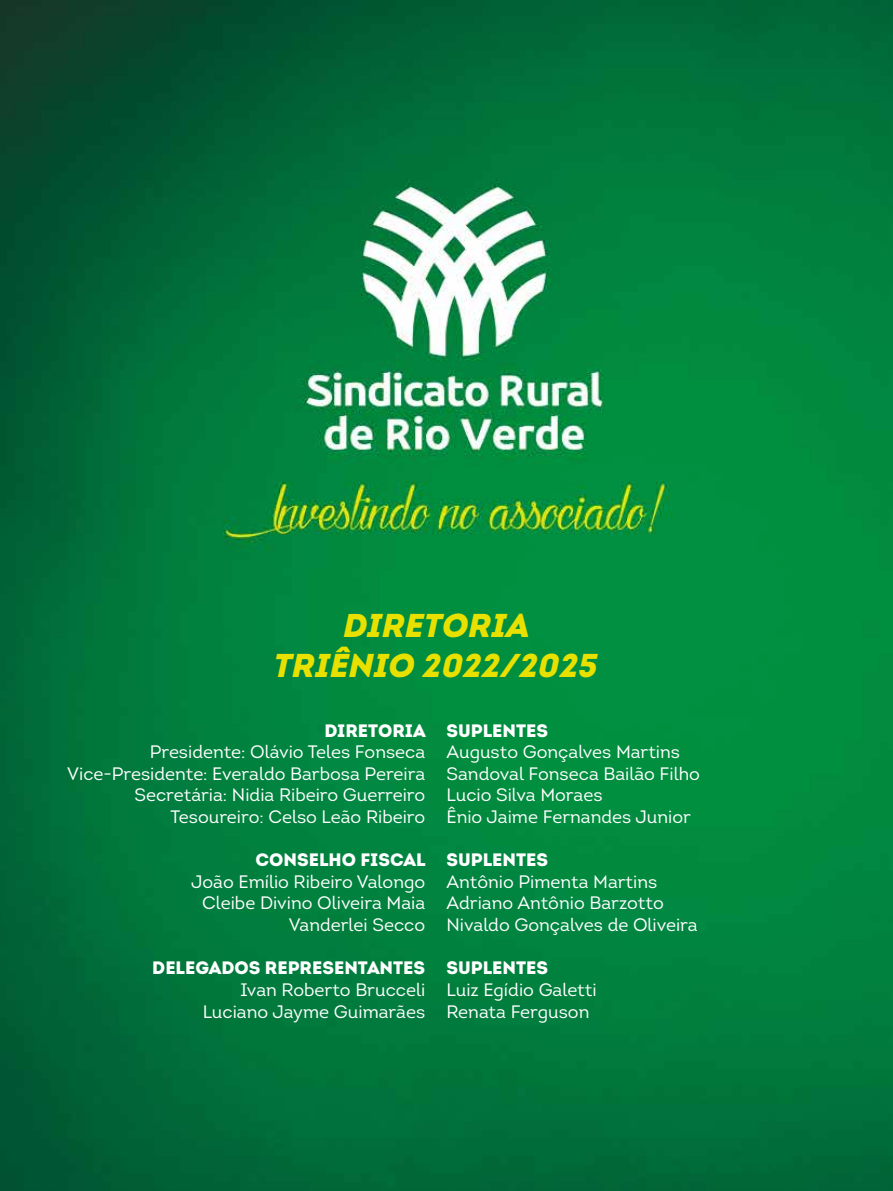
<style>
.page{position:relative;width:893px;height:1191px;background:#fff}
.page>*{position:absolute;margin:0;border:0;box-sizing:border-box;transform-origin:0 0}
.t1{font:italic 900 33px/39.6px "Intro";color:#e8e100;text-align:center}
.t2{font:18px/21.6px "Intro";color:#fff;text-align:right}
.t3{font:18px "Intro Black Alt";color:#fff}
</style>
<div class="page">
<img style="left:0;top:0;width:893px;height:1191px">
<h1 class="t1" style="left:274px;top:605px;width:325px">DIRETORIA<br>TRIÊNIO 2022/2025</h1>
<p class="t3" style="left:324px;top:718px;width:103px">DIRETORIA</p>
<p class="t2" style="left:67px;top:741px;width:359px">Presidente: Olávio Teles Fonseca Vice-Presidente: Everaldo Barbosa Pereira Secretária: Nidia Ribeiro Guerreiro Tesoureiro: Celso Leão Ribeiro</p>
<p class="t3" style="left:255px;top:848px;width:172px">CONSELHO FISCAL</p>
<p class="t2" style="left:191px;top:871px;width:236px">João Emílio Ribeiro Valongo<br>Cleibe Divino Oliveira Maia<br>Vanderlei Secco</p>
<p class="t3" style="left:152px;top:956px;width:274px">DELEGADOS REPRESENTANTES</p>
<p class="t2" style="left:203px;top:979px;width:224px">Ivan Roberto Brucceli<br>Luciano Jayme Guimarães</p>
<p class="t3" style="left:446px;top:718px;width:103px">SUPLENTES</p>
<p class="t2" style="left:446px;top:741px;width:255px;text-align:left">Augusto Gonçalves Martins<br>Sandoval Fonseca Bailão Filho<br>Lucio Silva Moraes<br>Ênio Jaime Fernandes Junior</p>
<p class="t3" style="left:446px;top:848px;width:103px">SUPLENTES</p>
<p class="t2" style="left:446px;top:871px;width:253px;text-align:left">Antônio Pimenta Martins<br>Adriano Antônio Barzotto<br>Nivaldo Gonçalves de Oliveira</p>
<p class="t3" style="left:446px;top:956px;width:103px">SUPLENTES</p>
<p class="t2" style="left:446px;top:979px;width:152px;text-align:left">Luiz Egídio Galetti<br>Renata Ferguson</p>
</div>
